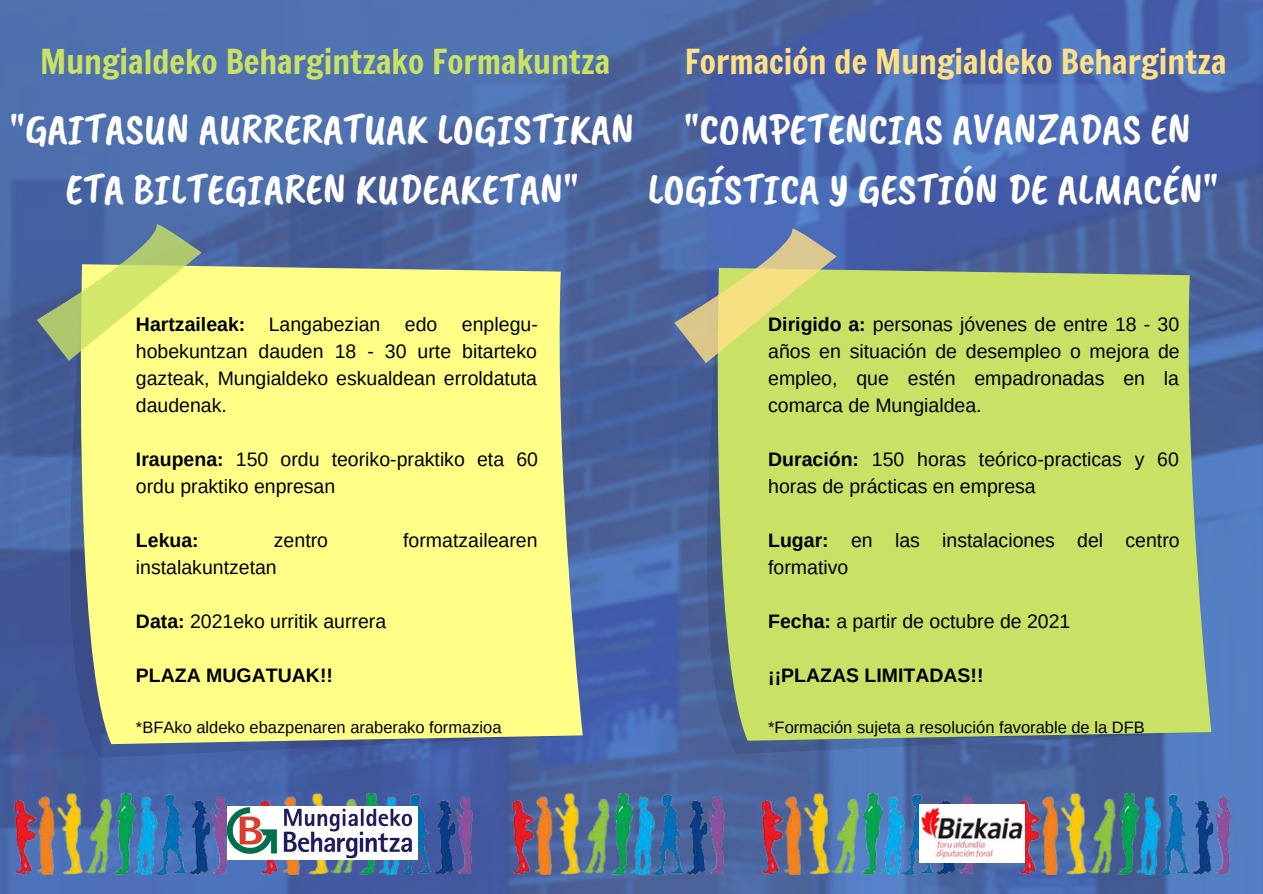
<style>
.page{position:relative;width:1263px;height:894px;background:#fff}
.page>*{position:absolute;margin:0;border:0;box-sizing:border-box;transform-origin:0 0}
.t1{font:43.5px/60.8px "Caveat Brush";color:#fff;text-align:center}
.t2{font:33px "Francois One";color:#c9e265}
.t3{font:33px "Francois One";color:#ffe087}
.t4{font:19.5px/27px "Arimo";color:#000}
.t5{font:700 19.5px "Arimo";color:#000}
.t6{font:16.5px "Arimo";color:#000}
.s1{font-weight:700}
.s2{font-weight:400}
</style>
<div class="page">
<img style="left:0;top:0;width:1263px;height:893px">
<svg style="left:69px;top:360px;width:514px;height:397px;background:#445d9f"></svg>
<svg style="left:72px;top:264px;width:511px;height:479px;background:#eff188"></svg>
<svg style="left:37px;top:224px;width:477px;height:136px;background:#bbc78b"></svg>
<div style="left:135px;top:385px;width:379px;height:13px;background:#ffff87"></div>
<div style="left:135px;top:449px;width:379px;height:10px;background:#ffff87"></div>
<hr style="left:135px;top:509px;width:379px;height:4px;background:#ffff87">
<hr style="left:135px;top:563px;width:389px;height:4px;background:#ffff87">
<hr style="left:135px;top:625px;width:389px;height:3px;background:#ffff87">
<div style="left:147px;top:679px;width:377px;height:12px;background:#ffff87"></div>
<svg style="left:706px;top:363px;width:505px;height:391px;background:#48639d"></svg>
<svg style="left:709px;top:268px;width:502px;height:472px;background:#bed769"></svg>
<svg style="left:674px;top:228px;width:470px;height:135px;background:#a1b67d"></svg>
<div style="left:771px;top:387px;width:373px;height:12px;background:#c9e265"></div>
<div style="left:771px;top:450px;width:373px;height:10px;background:#c9e265"></div>
<hr style="left:771px;top:509px;width:373px;height:4px;background:#c9e265">
<hr style="left:771px;top:562px;width:383px;height:4px;background:#c9e265">
<hr style="left:771px;top:623px;width:383px;height:4px;background:#c9e265">
<div style="left:783px;top:676px;width:370px;height:13px;background:#c9e265"></div>
<img style="left:15px;top:785px;width:212px;height:89px">
<img style="left:260px;top:785px;width:213px;height:89px">
<img style="left:512px;top:785px;width:213px;height:89px">
<img style="left:762px;top:785px;width:212px;height:89px">
<img style="left:1018px;top:785px;width:212px;height:89px">
<img style="left:227px;top:806px;width:190px;height:53px">
<img style="left:920px;top:803px;width:104px;height:59px">
<p class="t2" style="left:40px;top:38px;width:571px">Mungialdeko Behargintzako Formakuntza</p>
<p class="t3" style="left:685px;top:38px;width:543px">Formación de Mungialdeko Behargintza</p>
<p class="t1" style="left:10px;top:98px;width:626px">"GAITASUN AURRERATUAK LOGISTIKAN<br>ETA BILTEGIAREN KUDEAKETAN"</p>
<p class="t1" style="left:648px;top:98px;width:572px">"COMPETENCIAS AVANZADAS EN<br>LOGÍSTICA Y GESTIÓN DE ALMACÉN"</p>
<p class="t4" style="left:136px;top:310px;width:403px;text-align:justify;text-indent:326px">enplegu&shy;hobekuntzan dauden 18 - 30 urte bitarteko gazteak, Mungialdeko eskualdean erroldatuta daudenak.</p>
<p class="t4" style="left:136px;top:445px;width:404px"><span class="s1">Iraupena:</span> 150 ordu teoriko-praktiko eta 60 ordu praktiko enpresan</p>
<p class="t5" style="left:136px;top:529px;width:64px">Lekua:</p>
<p class="t4" style="left:274px;top:526px;width:56px">zentro</p>
<p class="t4" style="left:403px;top:526px;width:136px">formatzailearen</p>
<p class="t4" style="left:136px;top:553px;width:142px">instalakuntzetan</p>
<p class="t4" style="left:136px;top:607px;width:252px"><span class="s1">Data:</span> 2021eko urritik aurrera</p>
<p class="t5" style="left:136px;top:313px;width:246px">Hartzaileak: <span class="s2">Langabezian</span></p>
<p class="t4" style="left:405px;top:310px;width:34px">edo</p>
<p class="t5" style="left:136px;top:664px;width:199px">PLAZA MUGATUAK!!</p>
<p class="t6" style="left:136px;top:717px;width:367px">*BFAko aldeko ebazpenaren araberako formazioa</p>
<p class="t4" style="left:768px;top:310px;width:413px;text-align:justify"><span class="s1">Dirigido a:</span> personas jóvenes de entre 18 - 30 años en situación de desempleo o mejora de empleo, que estén empadronadas en la comarca de Mungialdea.</p>
<p class="t4" style="left:768px;top:445px;width:412px"><span class="s1">Duración:</span> 150 horas teórico-practicas y 60 horas de prácticas en empresa</p>
<p class="t4" style="left:768px;top:526px;width:413px"><span class="s1">Lugar:</span> en las instalaciones del centro formativo</p>
<p class="t4" style="left:768px;top:607px;width:304px"><span class="s1">Fecha:</span> a partir de octubre de 2021</p>
<p class="t5" style="left:768px;top:664px;width:217px">¡¡PLAZAS LIMITADAS!!</p>
<p class="t6" style="left:768px;top:717px;width:378px">*Formación sujeta a resolución favorable de la DFB</p>
</div>
